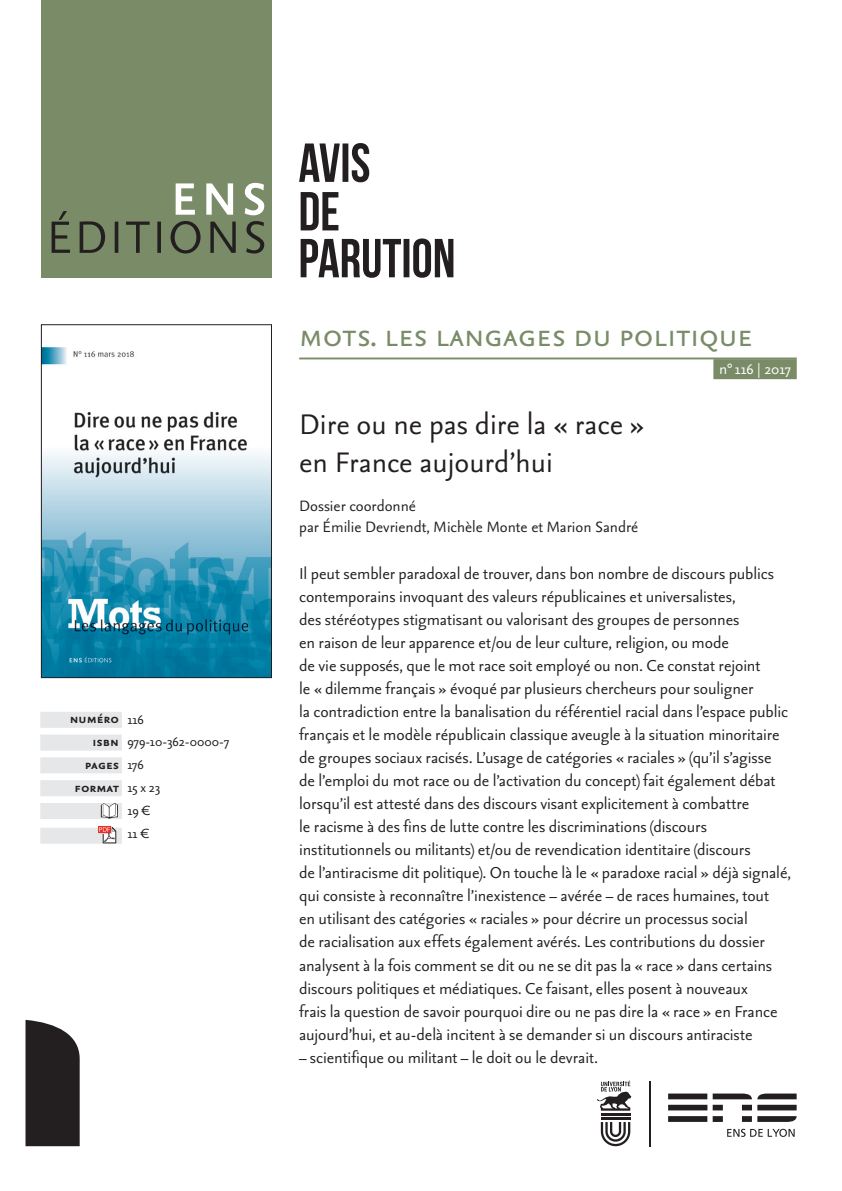
<style>
.page{position:relative;width:842px;height:1191px;background:#fff}
.page>*{position:absolute;margin:0;border:0;box-sizing:border-box;transform-origin:0 0}
.t1{font:38px "Seria Sans Pro";color:#798b67}
.t2{font:34px/38px "Seria Sans Pro";color:#231f20}
.t3{font:19px/23px "Seria Sans Pro";color:#231f20}
.t4{font:18px/21.6px "Seria Sans Pro";color:#231f20}
.t5{font:18px "Seria Sans Pro";color:#fff}
.t6{font:16px/22.8px "Seria Sans Pro";color:#231f20}
.t7{font:700 15.4px/22.8px "Seria Sans Pro";color:#231f20;text-align:center}
.s1{font-weight:400;font-size:16px}
.s2{font-weight:700;font-size:15.4px}
</style>
<div class="page">
<svg style="left:26px;top:1020px;width:54px;height:126px;background:#322f30"></svg>
<svg style="left:601px;top:1122px;width:29px;height:24px"></svg>
<hr style="left:601px;top:1117px;width:29px;height:2px;background:#231f20">
<hr style="left:601px;top:1113px;width:29px;height:2px;background:#231f20">
<svg style="left:597px;top:1080px;width:34px;height:30px"></svg>
<hr style="left:650px;top:1081px;width:1px;height:65px;background:#231f20">
<svg style="left:668px;top:1093px;width:39px;height:28px"></svg>
<svg style="left:713px;top:1093px;width:84px;height:29px"></svg>
<svg style="left:727px;top:1128px;width:68px;height:8px"></svg>
<hr style="left:299px;top:357px;width:498px;height:2px;background:#798b67">
<div style="left:713px;top:359px;width:84px;height:20px;background:#798b67"></div>
<div style="left:41px;top:0;width:230px;height:278px;background:#798b67"></div>
<svg style="left:52px;top:183px;width:212px;height:70px"></svg>
<svg style="left:301px;top:238px;width:152px;height:40px"></svg>
<svg style="left:301px;top:192px;width:37px;height:38px"></svg>
<svg style="left:299px;top:143px;width:70px;height:39px"></svg>
<img style="left:43px;top:347px;width:227px;height:329px">
<div style="left:41px;top:324px;width:231px;height:354px;border:1px solid #231f20"></div>
<div style="left:40px;top:712px;width:82px;height:16px;background:#e6e7e9"></div>
<div style="left:40px;top:734px;width:82px;height:16px;background:#e6e7e9"></div>
<div style="left:40px;top:757px;width:82px;height:16px;background:#e6e7e9"></div>
<div style="left:40px;top:780px;width:82px;height:16px;background:#e6e7e9"></div>
<div style="left:40px;top:803px;width:82px;height:16px;background:#e6e7e9"></div>
<div style="left:40px;top:827px;width:82px;height:16px;background:#e6e7e9"></div>
<div style="left:98px;top:826px;width:13px;height:6px;background:#ee2c23"></div>
<svg style="left:99px;top:826px;width:18px;height:17px"></svg>
<svg style="left:101px;top:803px;width:17px;height:15px"></svg>
<p class="t7" style="left:70px;top:706px;width:75px">numéro <span class="s1">116</span></p>
<p class="t6" style="left:93px;top:729px;width:138px"><span class="s2">isbn</span> 979-10-362-0000-7</p>
<p class="t7" style="left:75px;top:752px;width:87px">pages <span class="s1">176 </span>format <span class="s1">15 x 23</span></p>
<p class="t6" style="left:128px;top:798px;width:24px">19 €<br>11 €</p>
<h1 class="t1" style="left:299px;top:310px;width:455px">mots. les langages du politique</h1>
<p class="t5" style="left:719px;top:357px;width:73px">n°116 | 2017</p>
<h2 class="t2" style="left:299px;top:404px;width:347px">Dire ou ne pas dire la « race » en France aujourd’hui</h2>
<p class="t4" style="left:299px;top:494px;width:340px">Dossier coordonné<br>par Émilie Devriendt, Michèle Monte et Marion Sandré</p>
<p class="t3" style="left:299px;top:561px;width:493px">Il peut sembler paradoxal de trouver, dans bon nombre de discours publics contemporains invoquant des valeurs républicaines et universalistes,<br>des stéréotypes stigmatisant ou valorisant des groupes de personnes<br>en raison de leur apparence et/ou de leur culture, religion, ou mode<br>de vie supposés, que le mot race soit employé ou non. Ce constat rejoint<br>le « dilemme français » évoqué par plusieurs chercheurs pour souligner<br>la contradiction entre la banalisation du référentiel racial dans l’espace public français et le modèle républicain classique aveugle à la situation minoritaire de groupes sociaux racisés. L’usage de catégories « raciales » (qu’il s’agisse de l’emploi du mot race ou de l’activation du concept) fait également débat lorsqu’il est attesté dans des discours visant explicitement à combattre<br>le racisme à des fins de lutte contre les discriminations (discours institutionnels ou militants) et/ou de revendication identitaire (discours<br>de l’antiracisme dit politique). On touche là le « paradoxe racial » déjà signalé, qui consiste à reconnaître l’inexistence – avérée – de races humaines, tout<br>en utilisant des catégories « raciales » pour décrire un processus social<br>de racialisation aux effets également avérés. Les contributions du dossier analysent à la fois comment se dit ou ne se dit pas la « race » dans certains discours politiques et médiatiques. Ce faisant, elles posent à nouveaux<br>frais la question de savoir pourquoi dire ou ne pas dire la « race » en France aujourd’hui, et au-delà incitent à se demander si un discours antiraciste</p>
<p class="t3" style="left:299px;top:1044px;width:300px">– scientifique ou militant – le doit ou le devrait.</p>
</div>
